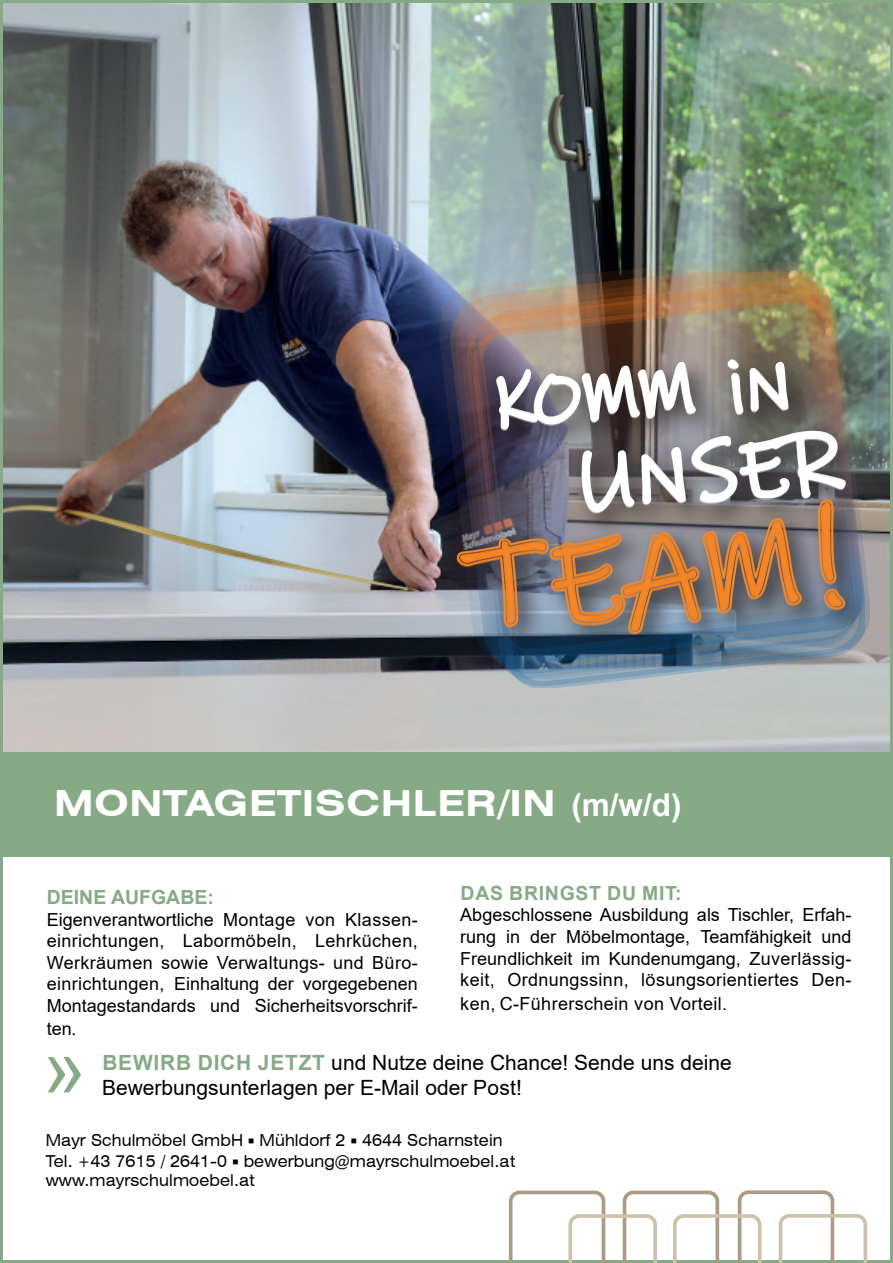
<style>
.page{position:relative;width:893px;height:1263px;background:#fff}
.page>*{position:absolute;margin:0;border:0;box-sizing:border-box;transform-origin:0 0}
.t1{font:700 expanded 36px "Swiss 721 BT";letter-spacing:.02em;color:#fff}
.t2{font:21px/25.2px "Arial";color:#000001}
.t3{font:700 19.5px "Arial";letter-spacing:.035em;color:#86aa86}
.t4{font:700 19.5px "Arial";color:#85aa85}
.t5{font:18px/21.6px "Arial";letter-spacing:.02em;color:#000001;text-align:justify}
.t6{font:expanded 16.5px/21.8px "Swiss 721 BT";letter-spacing:.01em;color:#000001;scale:.9 1}
.s1{font-family:"Arial";font-stretch:normal;font-size:31.5px}
.s2{font-family:"Minion Pro"}
.s3{font-weight:700;color:#86aa86}
</style>
<div class="page">
<div style="left:0;top:752px;width:893px;height:105px;background:#85aa85"></div>
<img style="left:3px;top:3px;width:887px;height:749px">
<hr style="left:0;top:0;width:3px;height:1263px;background:#86aa86">
<hr style="left:890px;top:0;width:3px;height:1263px;background:#86aa86">
<hr style="left:0;top:1260px;width:893px;height:3px;background:#86aa86">
<hr style="left:0;top:0;width:893px;height:3px;background:#86aa86">
<img style="left:436px;top:264px;width:419px;height:405px">
<svg style="left:466px;top:267px;width:389px;height:84px;background:#ac9f90"></svg>
<img style="left:579px;top:166px;width:270px;height:84px">
<div style="left:448px;top:352px;width:424px;height:309px;background:#231f20;opacity:.69"></div>
<svg style="left:492px;top:358px;width:87px;height:392px;background:#bdbfbf"></svg>
<img style="left:579px;top:250px;width:270px;height:502px">
<img style="left:456px;top:362px;width:390px;height:320px">
<svg style="left:48px;top:1057px;width:33px;height:36px"></svg>
<svg style="left:509px;top:1190px;width:358px;height:73px"></svg>
<h1 class="t1" style="left:54px;top:781px;width:629px">MONTAGETISCHLER/IN <span class="s1">(m/w/d)</span></h1>
<p class="t4" style="left:47px;top:883px;width:169px">DEINE AUFGABE:</p>
<p class="t5" style="left:47px;top:908px;width:372px">Eigenverantwortliche Montage von Klassen&shy;einrichtungen, Labormöbeln, Lehrküchen, Werkräumen sowie Verwaltungs- und Büro&shy;einrichtungen, Einhaltung der vorgegebenen Montagestandards und Sicherheitsvorschrif-</p>
<p class="t5" style="left:47px;top:1018px;width:31px">ten<span class="s2">.</span></p>
<p class="t3" style="left:461px;top:879px;width:223px">DAS BRINGST DU MIT:</p>
<p class="t5" style="left:460px;top:904px;width:393px">Abgeschlossene Ausbildung als Tischler, Erfah&shy;rung in der Möbelmontage, Teamfähigkeit und Freundlichkeit im Kundenumgang, Zuverlässig&shy;keit, Ordnungssinn, lösungsorientiertes Den-</p>
<p class="t5" style="left:460px;top:992px;width:268px">ken, C-Führerschein von Vorteil.</p>
<p class="t2" style="left:102px;top:1050px;width:631px"><span class="s3">BEWIRB DICH JETZT</span> und Nutze deine Chance! Sende uns deine<br>Bewerbungsunterlagen per E-Mail oder Post!</p>
<p class="t6" style="left:46px;top:1129px;width:523px">Mayr Schulmöbel GmbH ■ Mühldorf 2 ■ 4644 Scharnstein<br>Tel. +43 7615 / 2641-0 ■ bewerbung@mayrschulmoebel.at</p>
<p class="t6" style="left:46px;top:1169px;width:234px">www.mayrschulmoebel.at</p>
</div>
